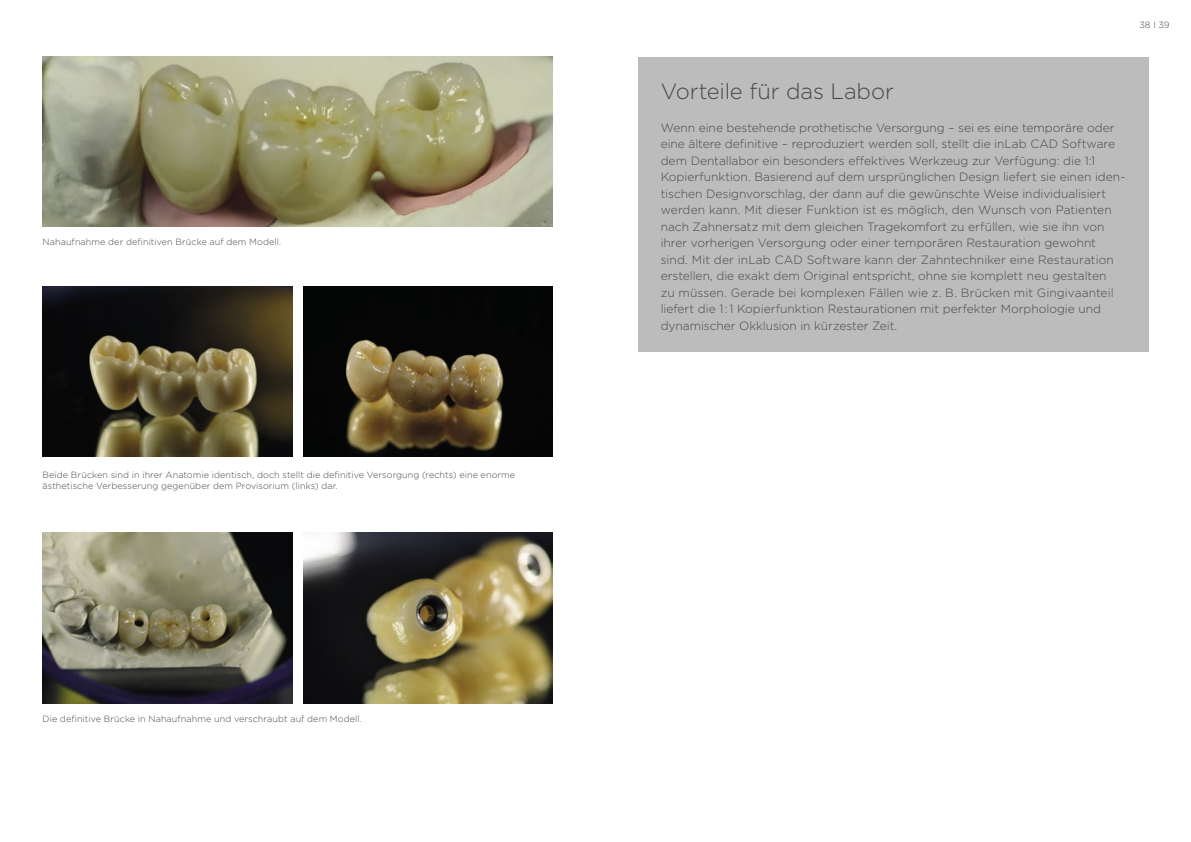
<style>
.page{position:relative;width:1191px;height:842px;background:#fff}
.page>*{position:absolute;margin:0;border:0;box-sizing:border-box;transform-origin:0 0}
.t1{font:300 22px "Gotham";letter-spacing:-.005em;color:#484848}
.t2{font:300 12px/16.5px "Gotham";color:#484848}
.t3{font:300 9px/11px "Gotham";letter-spacing:.01em;color:#484848}
</style>
<div class="page">
<img style="left:43px;top:286px;width:249px;height:170px">
<img style="left:303px;top:286px;width:250px;height:170px">
<img style="left:43px;top:57px;width:510px;height:170px">
<img style="left:303px;top:533px;width:250px;height:170px">
<img style="left:43px;top:533px;width:249px;height:170px">
<div style="left:638px;top:57px;width:510px;height:294px;background:#bcbcbc"></div>
<p class="t3" style="left:43px;top:236px;width:240px">Nahaufnahme der definitiven Brücke auf dem Modell.</p>
<p class="t3" style="left:43px;top:469px;width:474px">Beide Brücken sind in ihrer Anatomie identisch, doch stellt die definitive Versorgung (rechts) eine enorme ästhetische Verbesserung gegenüber dem Provisorium (links) dar.</p>
<p class="t3" style="left:43px;top:713px;width:321px">Die definitive Brücke in Nahaufnahme und verschraubt auf dem Modell.</p>
<p class="t3" style="left:1139px;top:19px;width:32px">38 I 39</p>
<h1 class="t1" style="left:660px;top:77px;width:235px">Vorteile für das Labor</h1>
<p class="t2" style="left:660px;top:119px;width:466px">Wenn eine bestehende prothetische Versorgung – sei es eine temporäre oder eine ältere definitive – reproduziert werden soll, stellt die inLab CAD Software dem Dentallabor ein besonders effektives Werkzeug zur Verfügung: die 1:1<br>Kopierfunktion. Basierend auf dem ursprünglichen Design liefert sie einen iden&shy;tischen Designvorschlag, der dann auf die gewünschte Weise individualisiert werden kann. Mit dieser Funktion ist es möglich, den Wunsch von Patienten nach Zahnersatz mit dem gleichen Tragekomfort zu erfüllen, wie sie ihn von ihrer vorherigen Versorgung oder einer temporären Restauration gewohnt sind. Mit der inLab CAD Software kann der Zahntechniker eine Restauration erstellen, die exakt dem Original entspricht, ohne sie komplett neu gestalten<br>zu müssen. Gerade bei komplexen Fällen wie z. B. Brücken mit Gingivaanteil liefert die 1 : 1 Kopierfunktion Restaurationen mit perfekter Morphologie und dynamischer Okklusion in kürzester Zeit.</p>
</div>
